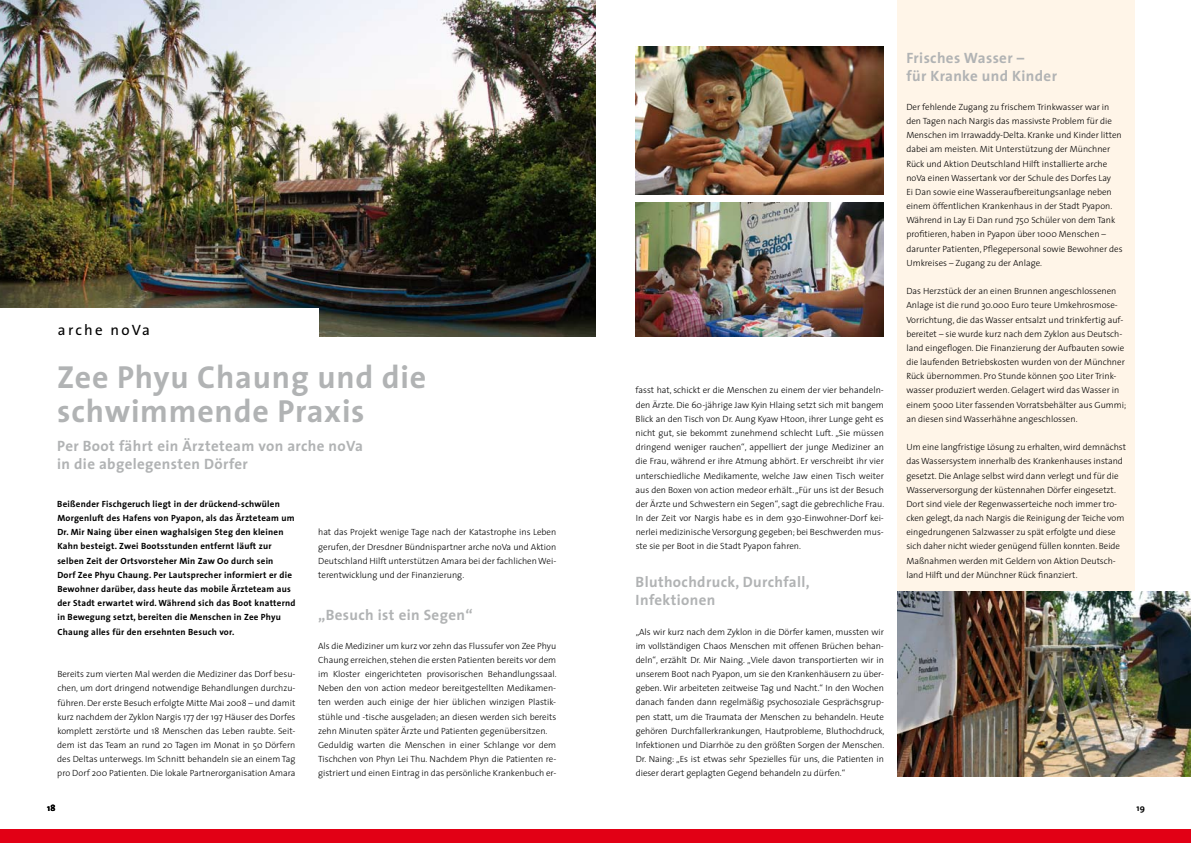
<style>
.page{position:relative;width:1191px;height:843px;background:#fff}
.page>*{position:absolute;margin:0;border:0;box-sizing:border-box;transform-origin:0 0}
.t1{font:700 32px/34px "The Sans";letter-spacing:.025em;color:#b1b3b4}
.t2{font:700 15px/18px "The Sans";letter-spacing:.025em;color:#b1b3b4}
.t3{font:15px "The Sans";letter-spacing:.15em;color:#000}
.t4{font:300 9px/14.2px "The Sans";color:#000}
.t5{font:700 9px/14.2px "The Sans";letter-spacing:.025em;color:#000}
</style>
<div class="page">
<div style="left:0;top:828px;width:596px;height:14px;background:#e20015"></div>
<div style="left:596px;top:828px;width:595px;height:14px;background:#e20015"></div>
<div style="left:897px;top:0;width:237px;height:776px;background:#fff5e8"></div>
<img style="left:0;top:0;width:596px;height:336px">
<div style="left:0;top:308px;width:318px;height:35px;background:#fff"></div>
<img style="left:636px;top:46px;width:248px;height:149px">
<img style="left:636px;top:202px;width:248px;height:134px">
<img style="left:897px;top:592px;width:294px;height:184px">
<h2 class="t3" style="left:58px;top:318px;width:94px">arche noVa</h2>
<h1 class="t1" style="left:57px;top:359px;width:370px">Zee Phyu Chaung und die schwimmende Praxis</h1>
<h2 class="t2" style="left:57px;top:436px;width:307px">Per Boot fährt ein Ärzteteam von arche noVa in die abgelegensten Dörfer</h2>
<p class="t5" style="left:57px;top:496px;width:240px">Beißender Fischgeruch liegt in der drückend-schwülen Morgenluft des Hafens von Pyapon, als das Ärzteteam um Dr. Mir Naing über einen waghalsigen Steg den kleinen Kahn besteigt. Zwei Bootsstunden entfernt läuft zur selben Zeit der Ortsvorsteher Min Zaw Oo durch sein<br>Dorf Zee Phyu Chaung. Per Lautsprecher informiert er die Bewohner darüber, dass heute das mobile Ärzteteam aus der Stadt erwartet wird. Während sich das Boot knatternd in Bewegung setzt, bereiten die Menschen in Zee Phyu Chaung alles für den ersehnten Besuch vor.</p>
<p class="t4" style="left:57px;top:666px;width:240px;text-align:justify">Bereits zum vierten Mal werden die Mediziner das Dorf besu&shy;chen, um dort dringend notwendige Behandlungen durchzu&shy;führen. Der erste Besuch erfolgte Mitte Mai 2008 – und damit kurz nachdem der Zyklon Nargis 177 der 197 Häuser des Dorfes komplett zerstörte und 18 Menschen das Leben raubte. Seit&shy;dem ist das Team an rund 20 Tagen im Monat in 50 Dörfern des Deltas unterwegs. Im Schnitt behandeln sie an einem Tag pro Dorf 200 Patienten. Die lokale Partnerorganisation Amara</p>
<p class="t4" style="left:318px;top:525px;width:240px;text-align:justify">hat das Projekt wenige Tage nach der Katastrophe ins Leben gerufen, der Dresdner Bündnispartner arche noVa und Aktion Deutschland Hilft unterstützen Amara bei der fachlichenWei&shy;terentwicklung und der Finanzierung.</p>
<h2 class="t2" style="left:318px;top:605px;width:156px">„Besuch ist ein Segen“</h2>
<p class="t4" style="left:318px;top:638px;width:240px">Als die Mediziner um kurz vor zehn das Flussufer von Zee Phyu Chaung erreichen, stehen die ersten Patienten bereits vor dem im Kloster eingerichteten provisorischen Behandlungssaal.<br>Neben den von action medeor bereitgestellten Medikamen&shy;ten werden auch einige der hier üblichen winzigen Plastik&shy;stühle und -tische ausgeladen; an diesen werden sich bereits zehn Minuten später Ärzte und Patienten gegenübersitzen.<br>Geduldig warten die Menschen in einer Schlange vor dem Tischchen von Phyn Lei Thu. Nachdem Phyn die Patienten re&shy;gistriert und einen Eintrag in das persönliche Krankenbuch er-</p>
<p class="t4" style="left:636px;top:383px;width:250px;text-align:justify">fasst hat, schickt er die Menschen zu einem der vier behandeln&shy;den Ärzte. Die 60-jährige Jaw Kyin Hlaing setzt sich mit bangem Blick an den Tisch von Dr. Aung Kyaw Htoon, ihrer Lunge geht es nicht gut, sie bekommt zunehmend schlecht Luft. „Sie müssen dringend weniger rauchen“, appelliert der junge Mediziner an die Frau, während er ihre Atmung abhört. Er verschreibt ihr vier unterschiedliche Medikamente, welche Jaw einen Tisch weiter aus den Boxen von action medeor erhält.„Für uns ist der Besuch der Ärzte und Schwestern ein Segen“, sagt die gebrechliche Frau.<br>In der Zeit vor Nargis habe es in dem 930-Einwohner-Dorf kei&shy;nerlei medizinische Versorgung gegeben; bei Beschwerden mus&shy;ste sie per Boot in die Stadt Pyapon fahren.</p>
<h2 class="t2" style="left:636px;top:572px;width:175px">Bluthochdruck, Durchfall,<br>Infektionen</h2>
<p class="t4" style="left:636px;top:624px;width:250px;text-align:justify">„Als wir kurz nach dem Zyklon in die Dörfer kamen, mussten wir im vollständigen Chaos Menschen mit offenen Brüchen behan&shy;deln“, erzählt Dr. Mir Naing. „Viele davon transportierten wir in unserem Boot nach Pyapon, um sie den Krankenhäusern zu über&shy;geben. Wir arbeiteten zeitweise Tag und Nacht.“ In den Wochen danach fanden dann regelmäßig psychosoziale Gesprächsgrup&shy;pen statt, um die Traumata der Menschen zu behandeln. Heute gehören Durchfallerkrankungen, Hautprobleme, Bluthochdruck, Infektionen und Diarrhöe zu den größten Sorgen der Menschen.<br>Dr. Naing: „Es ist etwas sehr Spezielles für uns, die Patienten in dieser derart geplagten Gegend behandeln zu dürfen.“</p>
<h2 class="t2" style="left:906px;top:49px;width:152px">Frisches Wasser –<br>für Kranke und Kinder</h2>
<p class="t4" style="left:906px;top:99px;width:218px">Der fehlende Zugang zu frischem Trinkwasser war in den Tagen nach Nargis das massivste Problem für die Menschen im Irrawaddy-Delta. Kranke und Kinder litten dabei am meisten. Mit Unterstützung der Münchner Rück und Aktion Deutschland Hilft installierte arche noVa einen Wassertank vor der Schule des Dorfes Lay<br>Ei Dan sowie eine Wasseraufbereitungsanlage neben einem öffentlichen Krankenhaus in der Stadt Pyapon.<br>Während in Lay Ei Dan rund 750 Schüler von dem Tank profitieren, haben in Pyapon über 1000 Menschen – darunter Patienten, Pflegepersonal sowie Bewohner des Umkreises – Zugang zu der Anlage.</p>
<p class="t4" style="left:906px;top:284px;width:221px">Das Herzstück der an einen Brunnen angeschlossenen Anlage ist die rund 30.000 Euro teure Umkehrosmose-Vorrichtung, die das Wasser entsalzt und trinkfertig auf&shy;bereitet – sie wurde kurz nach dem Zyklon aus Deutsch&shy;land eingeflogen. Die Finanzierung der Aufbauten sowie die laufenden Betriebskosten wurden von der Münchner Rück übernommen. Pro Stunde können 500 Liter Trink&shy;wasser produziert werden. Gelagert wird das Wasser in einem 5000 Liter fassenden Vorratsbehälter aus Gummi; an diesen sind Wasserhähne angeschlossen.</p>
<p class="t4" style="left:906px;top:439px;width:221px">Um eine langfristige Lösung zu erhalten, wird demnächst das Wassersystem innerhalb des Krankenhauses instand gesetzt. Die Anlage selbst wird dann verlegt und für die Wasserversorgung der küstennahen Dörfer eingesetzt.<br>Dort sind viele der Regenwasserteiche noch immer tro&shy;cken gelegt, da nach Nargis die Reinigung der Teiche vom eingedrungenen Salzwasser zu spät erfolgte und diese sich daher nicht wieder genügend füllen konnten. Beide Maßnahmen werden mit Geldern von Aktion Deutsch&shy;land Hilft und der Münchner Rück finanziert.</p>
<p class="t5" style="left:47px;top:800px;width:10px">18</p>
<p class="t5" style="left:1136px;top:800px;width:10px">19</p>
</div>
